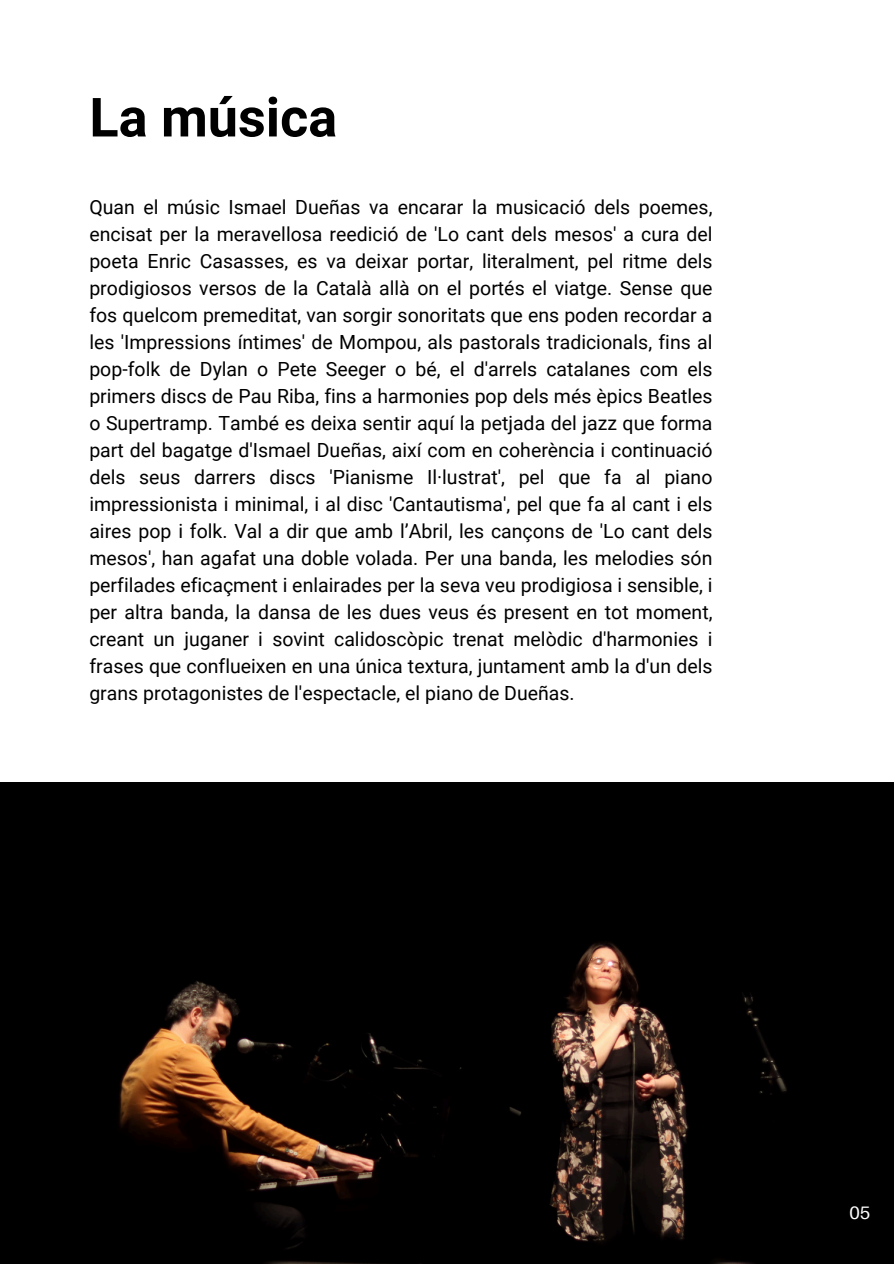
<style>
.page{position:relative;width:894px;height:1264px;background:#fff}
.page>*{position:absolute;margin:0;border:0;box-sizing:border-box;transform-origin:0 0}
.t1{font:700 54px "Roboto";color:#000}
.t2{font:19.5px/27px "Roboto";color:#000;text-align:justify}
.t3{font:18px "Aileron";color:#fff}
</style>
<div class="page">
<img style="left:0;top:782px;width:892px;height:481px">
<h1 class="t1" style="left:89px;top:86px;width:249px">La música</h1>
<p class="t2" style="left:89px;top:193px;width:624px">Quan el músic Ismael Dueñas va encarar la musicació dels poemes, encisat per la meravellosa reedició de 'Lo cant dels mesos' a cura del poeta Enric Casasses, es va deixar portar, literalment, pel ritme dels prodigiosos versos de la Català allà on el portés el viatge. Sense que fos quelcom premeditat, van sorgir sonoritats que ens poden recordar a les 'Impressions íntimes' de Mompou, als pastorals tradicionals, fins al pop-folk de Dylan o Pete Seeger o bé, el d'arrels catalanes com els primers discs de Pau Riba, fins a harmonies pop dels més èpics Beatles o Supertramp. També es deixa sentir aquí la petjada del jazz que forma part del bagatge d'Ismael Dueñas, així com en coherència i continuació dels seus darrers discs 'Pianisme Il·lustrat', pel que fa al piano impressionista i minimal, i al disc 'Cantautisma', pel que fa al cant i els aires pop i folk. Val a dir que amb l’Abril, les cançons de 'Lo cant dels mesos', han agafat una doble volada. Per una banda, les melodies són perfilades eficaçment i enlairades per la seva veu prodigiosa i sensible, i per altra banda, la dansa de les dues veus és present en tot moment, creant un juganer i sovint calidoscòpic trenat melòdic d'harmonies i frases que conflueixen en una única textura, juntament amb la d'un dels grans protagonistes de l'espectacle, el piano de Dueñas.</p>
<p class="t3" style="left:849px;top:1201px;width:22px">05</p>
</div>
